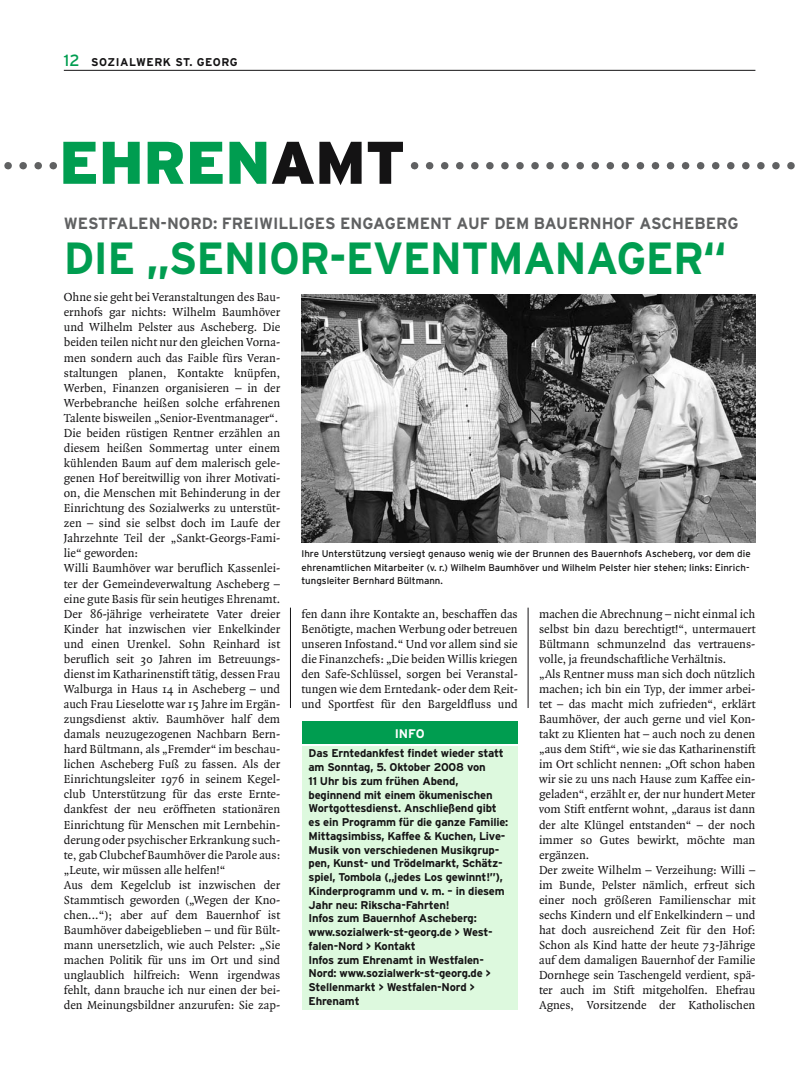
<style>
.page{position:relative;width:798px;height:1074px;background:#fff}
.page>*{position:absolute;margin:0;border:0;box-sizing:border-box;transform-origin:0 0}
.t1{font:900 60px "Interstate";letter-spacing:-.01em;color:#009d50}
.t2{font:700 45px "Interstate";letter-spacing:-.02em;color:#009d50;scale:.96 1}
.t3{font:700 16.25px "Interstate";color:#606162}
.t4{font:12.5px/15px "Quadraat";color:#141314}
.t5{font:700 12.5px "Interstate";color:#fff}
.t6{font:700 11.25px/13.8px "Interstate";letter-spacing:-.015em;color:#141314}
.t7{font:700 11.25px "Interstate";letter-spacing:.05em;color:#141314}
.t8{font:9.75px/13.2px "Interstate";color:#141314;text-align:justify}
.s1{font-weight:400;font-size:16.25px;color:#009d50}
.s2{color:#141314}
</style>
<div class="page">
<hr style="left:64px;top:70px;width:691px;height:1px;background:#141314">
<svg style="left:8px;top:162px;width:787px;height:7px"></svg>
<div style="left:57px;top:142px;width:348px;height:54px;background:#fff"></div>
<img style="left:301px;top:294px;width:454px;height:248px">
<div style="left:302px;top:746px;width:215px;height:263px;background:#ddf9de"></div>
<div style="left:302px;top:721px;width:215px;height:22px;background:#009d50"></div>
<hr style="left:290px;top:607px;width:1px;height:101px;background:#141314">
<hr style="left:527px;top:607px;width:1px;height:101px;background:#141314">
<p class="t7" style="left:64px;top:58px;width:175px"><span class="s1">12</span> SOZIALWERK ST. GEORG</p>
<h1 class="t1" style="left:59px;top:140px;width:348px">EHREN<span class="s2">AMT</span></h1>
<h3 class="t3" style="left:64px;top:217px;width:676px">WESTFALEN-NORD: FREIWILLIGES ENGAGEMENT AUF DEM BAUERNHOF ASCHEBERG</h3>
<h2 class="t2" style="left:64px;top:242px;width:691px">DIE „SENIOR-EVENTMANAGER“</h2>
<p class="t4" style="left:64px;top:291px;width:218px">Ohne sie geht bei Veranstaltungen des Bau&shy;ernhofs gar nichts: Wilhelm Baumhöver und Wilhelm Pelster aus Ascheberg. Die beiden teilen nicht nur den gleichen Vorna&shy;men sondern auch das Faible fürs Veran&shy;staltungen planen, Kontakte knüpfen, Werben, Finanzen organisieren – in der Werbebranche heißen solche erfahrenen Talente bisweilen „Senior-Eventmanager“.<br>Die beiden rüstigen Rentner erzählen an diesem heißen Sommertag unter einem kühlenden Baum auf dem malerisch gele&shy;genen Hof bereitwillig von ihrer Motivati&shy;on, die Menschen mit Behinderung in der Einrichtung des Sozialwerks zu unterstüt&shy;zen – sind sie selbst doch im Laufe der Jahrzehnte Teil der „Sankt-Georgs-Fami&shy;lie“ geworden:<br>Willi Baumhöver war beruflich Kassenlei&shy;ter der Gemeindeverwaltung Ascheberg – eine gute Basis für sein heutiges Ehrenamt.<br>Der 86-jährige verheiratete Vater dreier Kinder hat inzwischen vier Enkelkinder und einen Urenkel. Sohn Reinhard ist beruflich seit 30 Jahren im Betreuungs&shy;dienst im Katharinenstift tätig, dessen Frau Walburga in Haus 14 in Ascheberg – und auch Frau Lieselotte war 15 Jahre im Ergän&shy;zungsdienst aktiv. Baumhöver half dem damals neuzugezogenen Nachbarn Bern&shy;hard Bültmann, als „Fremder“ im beschau&shy;lichen Ascheberg Fuß zu fassen. Als der Einrichtungsleiter 1976 in seinem Kegel&shy;club Unterstützung für das erste Ernte&shy;dankfest der neu eröffneten stationären Einrichtung für Menschen mit Lernbehin&shy;derung oder psychischer Erkrankung such&shy;te, gab Clubchef Baumhöver die Parole aus: „Leute, wir müssen alle helfen!“<br>Aus dem Kegelclub ist inzwischen der Stammtisch geworden („Wegen der Kno&shy;chen...“); aber auf dem Bauernhof ist Baumhöver dabeigeblieben – und für Bült&shy;mann unersetzlich, wie auch Pelster: „Sie machen Politik für uns im Ort und sind unglaublich hilfreich: Wenn irgendwas fehlt, dann brauche ich nur einen der bei&shy;den Meinungsbildner anzurufen: Sie zap-</p>
<p class="t8" style="left:301px;top:548px;width:450px">Ihre Unterstützung versiegt genauso wenig wie der Brunnen des Bauernhofs Ascheberg, vor dem die ehrenamtlichen Mitarbeiter (v. r.) Wilhelm Baumhöver und Wilhelm Pelster hier stehen; links: Einrich&shy;tungsleiter Bernhard Bültmann.</p>
<p class="t4" style="left:301px;top:607px;width:218px;text-align:justify">fen dann ihre Kontakte an, beschaffen das Benötigte, machen Werbung oder betreuen unseren Infostand.“ Und vor allem sind sie die Finanzchefs: „Die beiden Willis kriegen den Safe-Schlüssel, sorgen bei Veranstal&shy;tungen wie dem Erntedank- oder dem Reit&shy;und Sportfest für den Bargeldfluss und</p>
<p class="t4" style="left:539px;top:607px;width:218px">machen die Abrechnung – nicht einmal ich selbst bin dazu berechtigt!“, untermauert Bültmann schmunzelnd das vertrauens&shy;volle, ja freundschaftliche Verhältnis.<br>„Als Rentner muss man sich doch nützlich machen; ich bin ein Typ, der immer arbei&shy;tet – das macht mich zufrieden“, erklärt Baumhöver, der auch gerne und viel Kon&shy;takt zu Klienten hat – auch noch zu denen „aus dem Stift“, wie sie das Katharinenstift im Ort schlicht nennen: „Oft schon haben wir sie zu uns nach Hause zum Kaffee ein&shy;geladen“, erzählt er, der nur hundert Meter vom Stift entfernt wohnt, „daraus ist dann der alte Klüngel entstanden“ – der noch immer so Gutes bewirkt, möchte man ergänzen.<br>Der zweite Wilhelm – Verzeihung: Willi – im Bunde, Pelster nämlich, erfreut sich einer noch größeren Familienschar mit sechs Kindern und elf Enkelkindern – und hat doch ausreichend Zeit für den Hof:<br>Schon als Kind hatte der heute 73-Jährige auf dem damaligen Bauernhof der Familie Dornhege sein Taschengeld verdient, spä&shy;ter auch im Stift mitgeholfen. Ehefrau Agnes, Vorsitzende der Katholischen</p>
<p class="t5" style="left:394px;top:729px;width:31px">INFO</p>
<p class="t6" style="left:308px;top:747px;width:201px">Das Erntedankfest findet wieder statt am Sonntag, 5. Oktober 2008 von<br>11 Uhr bis zum frühen Abend, beginnend mit einem ökumenischen Wortgottesdienst. Anschließend gibt es ein Programm für die ganze Familie:<br>Mittagsimbiss, Kaffee &amp; Kuchen, Live-Musik von verschiedenen Musikgrup&shy;pen, Kunst- und Trödelmarkt, Schätz&shy;spiel, Tombola („jedes Los gewinnt!”), Kinderprogramm und v. m. – in diesem Jahr neu: Rikscha-Fahrten!<br>Infos zum Bauernhof Ascheberg: www.sozialwerk-st-georg.de &gt; West&shy;falen-Nord &gt; Kontakt<br>Infos zum Ehrenamt in Westfalen-Nord: www.sozialwerk-st-georg.de &gt; Stellenmarkt &gt; Westfalen-Nord &gt; Ehrenamt</p>
</div>
